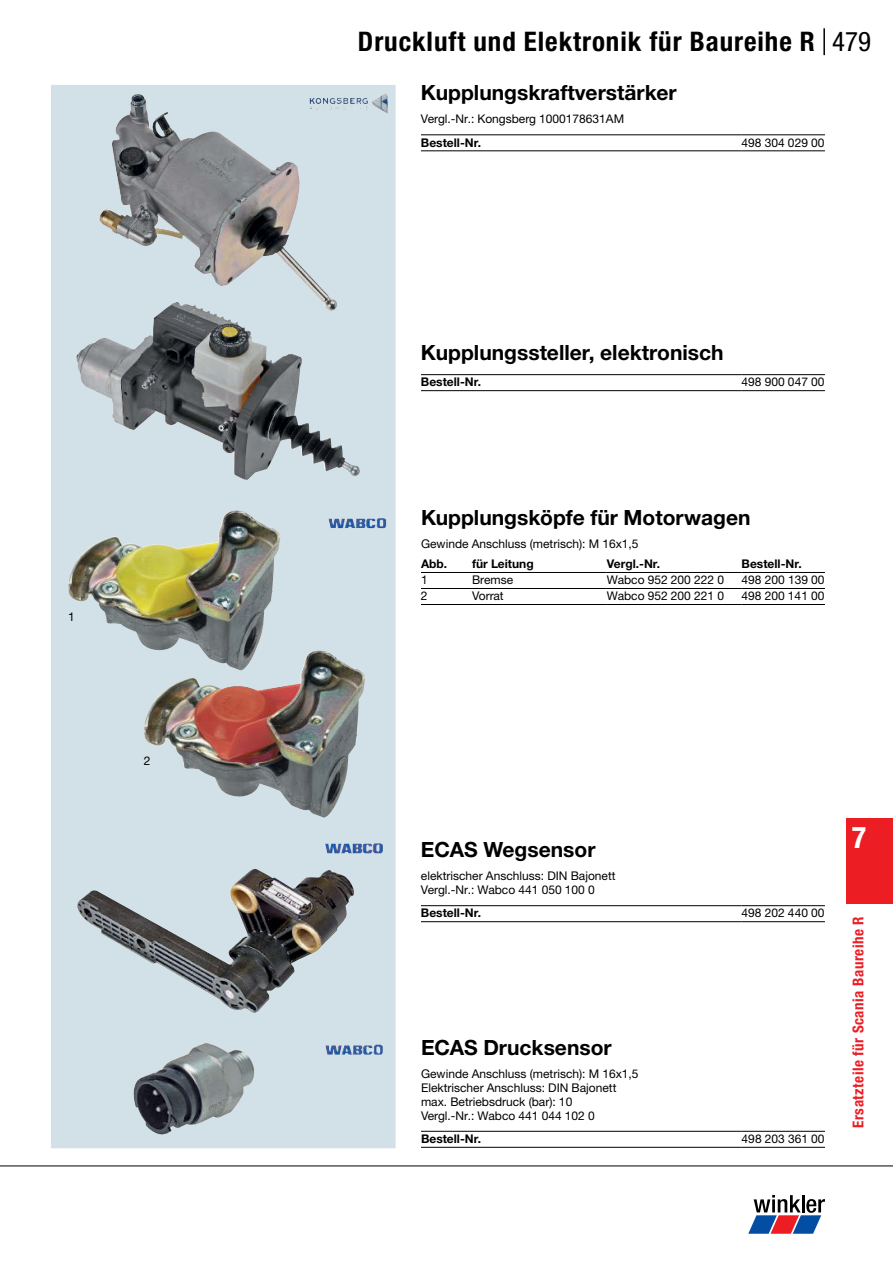
<style>
.page{position:relative;width:893px;height:1263px;background:#fff}
.page>*{position:absolute;margin:0;border:0;box-sizing:border-box;transform-origin:0 0}
.t1{font:700 condensed 30px "Helvetica Neue";color:#fff}
.t2{font:700 condensed 27px "Helvetica Neue LTW1 G";letter-spacing:.035em;color:#000}
.t3{font:condensed 27px "Helvetica Neue LTW1 G";color:#000}
.t4{font:700 21px "Helvetica Neue LTW1 G";color:#000}
.t5{font:700 condensed 15px "Helvetica Neue LTW1 G";letter-spacing:.035em;color:#ed1d24}
.t6{font:12px/14px "Helvetica Neue LTW1 G";color:#000}
.t7{font:700 12px "Helvetica Neue LTW1 G";color:#000}
</style>
<div class="page">
<svg style="left:748px;top:1195px;width:77px;height:39px"></svg>
<hr style="left:0;top:1165px;width:893px;height:1px;background:#000">
<hr style="left:823px;top:28px;width:2px;height:27px;background:#000">
<div style="left:846px;top:819px;width:47px;height:85px;background:#ed1d24"></div>
<div style="left:51px;top:85px;width:344px;height:1063px;background:#d2e0e7"></div>
<hr style="left:421px;top:134px;width:321px;height:1px;background:#000">
<hr style="left:421px;top:150px;width:321px;height:1px;background:#000">
<hr style="left:742px;top:134px;width:83px;height:1px;background:#000">
<hr style="left:742px;top:150px;width:83px;height:1px;background:#000">
<img style="left:99px;top:96px;width:238px;height:207px">
<hr style="left:421px;top:374px;width:321px;height:1px;background:#000">
<hr style="left:421px;top:390px;width:321px;height:1px;background:#000">
<hr style="left:742px;top:374px;width:83px;height:1px;background:#000">
<hr style="left:742px;top:390px;width:83px;height:1px;background:#000">
<img style="left:76px;top:303px;width:284px;height:177px">
<img style="left:315px;top:93px;width:73px;height:21px">
<hr style="left:421px;top:572px;width:51px;height:1px;background:#000">
<hr style="left:472px;top:572px;width:135px;height:1px;background:#000">
<hr style="left:607px;top:572px;width:135px;height:1px;background:#000">
<hr style="left:742px;top:572px;width:83px;height:1px;background:#000">
<hr style="left:421px;top:588px;width:51px;height:1px;background:#000">
<hr style="left:421px;top:604px;width:51px;height:1px;background:#000">
<hr style="left:472px;top:588px;width:135px;height:1px;background:#000">
<hr style="left:472px;top:604px;width:135px;height:1px;background:#000">
<hr style="left:607px;top:588px;width:135px;height:1px;background:#000">
<hr style="left:607px;top:604px;width:135px;height:1px;background:#000">
<hr style="left:742px;top:588px;width:83px;height:1px;background:#000">
<hr style="left:742px;top:604px;width:83px;height:1px;background:#000">
<img style="left:144px;top:651px;width:221px;height:167px">
<img style="left:68px;top:510px;width:214px;height:161px">
<img style="left:328px;top:518px;width:58px;height:10px">
<hr style="left:421px;top:905px;width:321px;height:1px;background:#000">
<hr style="left:421px;top:921px;width:321px;height:1px;background:#000">
<hr style="left:742px;top:905px;width:83px;height:1px;background:#000">
<hr style="left:742px;top:921px;width:83px;height:1px;background:#000">
<img style="left:77px;top:869px;width:277px;height:144px">
<img style="left:325px;top:843px;width:58px;height:10px">
<hr style="left:421px;top:1131px;width:321px;height:1px;background:#000">
<hr style="left:421px;top:1147px;width:321px;height:1px;background:#000">
<hr style="left:742px;top:1131px;width:83px;height:1px;background:#000">
<hr style="left:742px;top:1147px;width:83px;height:1px;background:#000">
<img style="left:133px;top:1043px;width:122px;height:92px">
<img style="left:325px;top:1045px;width:58px;height:9px">
<p class="t6" style="left:68px;top:610px;width:8px">1</p>
<p class="t6" style="left:144px;top:753px;width:8px">2</p>
<h2 class="t2" style="left:358px;top:26px;width:459px">Druckluft und Elektronik für Baureihe R</h2>
<h3 class="t4" style="left:421px;top:80px;width:257px">Kupplungskraftverstärker</h3>
<p class="t6" style="left:421px;top:112px;width:205px">Vergl.-Nr.: Kongsberg 1000178631AM</p>
<p class="t7" style="left:421px;top:135px;width:62px">Bestell-Nr.</p>
<p class="t6" style="left:742px;top:135px;width:84px">498 304 029 00</p>
<h2 class="t3" style="left:832px;top:26px;width:40px">479</h2>
<h3 class="t4" style="left:421px;top:339px;width:304px">Kupplungssteller, elektronisch</h3>
<p class="t7" style="left:421px;top:375px;width:62px">Bestell-Nr.</p>
<p class="t6" style="left:742px;top:375px;width:84px">498 900 047 00</p>
<h3 class="t4" style="left:421px;top:505px;width:331px">Kupplungsköpfe für Motorwagen</h3>
<p class="t6" style="left:421px;top:537px;width:219px">Gewinde Anschluss (metrisch): M 16x1,5</p>
<p class="t7" style="left:421px;top:556px;width:28px">Abb.</p>
<p class="t7" style="left:472px;top:556px;width:63px">für Leitung</p>
<p class="t7" style="left:607px;top:556px;width:55px">Vergl.-Nr.</p>
<p class="t7" style="left:742px;top:556px;width:62px">Bestell-Nr.</p>
<p class="t6" style="left:421px;top:573px;width:8px">1</p>
<p class="t6" style="left:472px;top:573px;width:43px">Bremse</p>
<p class="t6" style="left:607px;top:573px;width:119px">Wabco 952 200 222 0</p>
<p class="t6" style="left:742px;top:573px;width:84px">498 200 139 00</p>
<p class="t6" style="left:421px;top:589px;width:8px">2</p>
<p class="t6" style="left:472px;top:589px;width:33px">Vorrat</p>
<p class="t6" style="left:607px;top:589px;width:119px">Wabco 952 200 221 0</p>
<p class="t6" style="left:742px;top:589px;width:84px">498 200 141 00</p>
<h3 class="t4" style="left:421px;top:836px;width:176px">ECAS Wegsensor</h3>
<p class="t6" style="left:421px;top:869px;width:196px">elektrischer Anschluss: DIN Bajonett<br>Vergl.-Nr.: Wabco 441 050 100 0</p>
<p class="t7" style="left:421px;top:906px;width:62px">Bestell-Nr.</p>
<p class="t6" style="left:742px;top:906px;width:84px">498 202 440 00</p>
<h3 class="t4" style="left:421px;top:1034px;width:192px">ECAS Drucksensor</h3>
<p class="t6" style="left:421px;top:1066px;width:219px">Gewinde Anschluss (metrisch): M 16x1,5<br>Elektrischer Anschluss: DIN Bajonett max. Betriebsdruck (bar): 10<br>Vergl.-Nr.: Wabco 441 044 102 0</p>
<p class="t7" style="left:421px;top:1131px;width:62px">Bestell-Nr.</p>
<p class="t6" style="left:742px;top:1132px;width:84px">498 203 361 00</p>
<h1 class="t1" style="left:852px;top:819px;width:16px">7</h1>
<p class="t5" style="left:849px;top:1128px;width:213px;rotate:-90deg">Ersatzteile für Scania Baureihe R</p>
</div>
